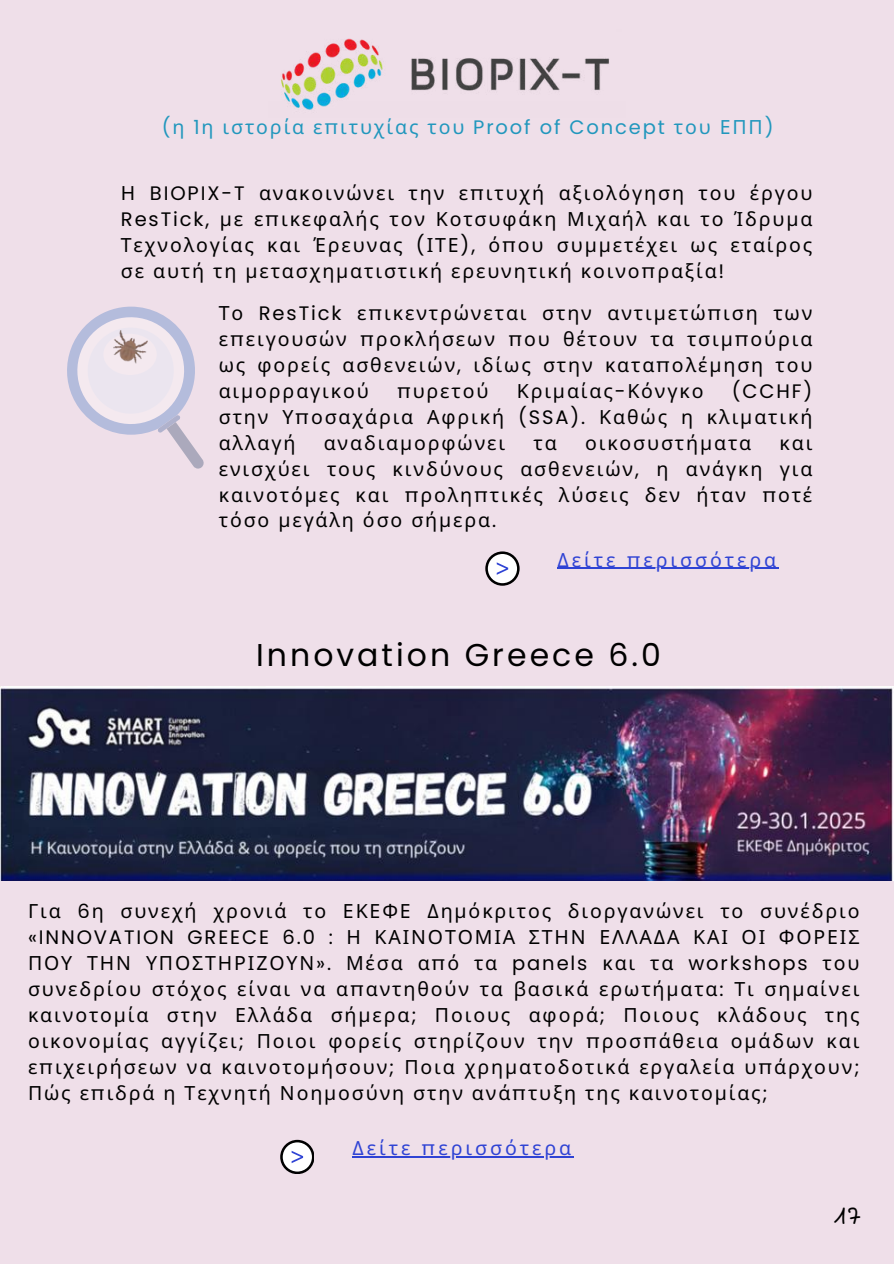
<style>
.page{position:relative;width:894px;height:1264px;background:#fff}
.page>*{position:absolute;margin:0;border:0;box-sizing:border-box;transform-origin:0 0}
.t1{font:31.5px "Poppins";letter-spacing:.095em;color:#000}
.t2{font:30px "Pecita";color:#000}
.t3{font:19.5px/25.8px "Noto Sans";letter-spacing:.095em;color:#000;text-align:justify}
.t4{font:19.5px "Noto Sans";letter-spacing:.095em;color:#2197bd}
.t5{font:19.5px "Noto Sans";letter-spacing:.15em;color:#2f43d4}
.t6{font:19.5px "Poppins";color:#000}
.s1{font-family:"Poppins"}
</style>
<div class="page">
<div style="left:0;top:0;width:893px;height:1263px;background:#efdfe9"></div>
<img style="left:281px;top:38px;width:329px;height:72px">
<div style="left:486px;top:552px;width:32px;height:32px;background:#fff;border-radius:50%"></div>
<div style="left:485px;top:551px;width:34px;height:34px;border:3px solid #000;border-radius:50%"></div>
<svg style="left:496px;top:562px;width:12px;height:13px"></svg>
<hr style="left:557px;top:568px;width:222px;height:1px;background:#2f43d4">
<svg style="left:67px;top:306px;width:136px;height:162px"></svg>
<div style="left:103px;top:334px;width:54px;height:41px;background:#f4e9ef;border-radius:50%"></div>
<img style="left:114px;top:330px;width:33px;height:34px">
<img style="left:0;top:686px;width:893px;height:194px">
<div style="left:281px;top:1141px;width:32px;height:31px;background:#fff;border-radius:50%"></div>
<div style="left:280px;top:1139px;width:34px;height:34px;border:3px solid #000;border-radius:50%"></div>
<svg style="left:291px;top:1150px;width:12px;height:13px"></svg>
<hr style="left:352px;top:1156px;width:222px;height:1px;background:#2f43d4">
<p class="t4" style="left:162px;top:113px;width:613px"><span class="s1">(</span>η <span class="s1">1</span>η ιστορία ε<span class="s1">π</span>ιτυχίας του <span class="s1">Proof of Concept</span> του ΕΠΠ<span class="s1">)</span></p>
<p class="t3" style="left:121px;top:179px;width:692px">Η <span class="s1">BIOPIX-T</span> ανακοινώνει την ε<span class="s1">π</span>ιτυχή αξιολόγηση του έργου <span class="s1">ResTick,</span> με ε<span class="s1">π</span>ικεφαλής τον Κοτσυφάκη Μιχαήλ και το Ίδρυμα Τεχνολογίας και Έρευνας <span class="s1">(</span>ΙΤΕ<span class="s1">),</span> ό<span class="s1">π</span>ου συμμετέχει ως εταίρος σε αυτή τη μετασχηματιστική ερευνητική κοινο<span class="s1">π</span>ραξία<span class="s1">!</span></p>
<p class="t3" style="left:219px;top:300px;width:595px">Το <span class="s1">ResTick</span> ε<span class="s1">π</span>ικεντρώνεται στην αντιμετώ<span class="s1">π</span>ιση των ε<span class="s1">π</span>ειγουσών <span class="s1">π</span>ροκλήσεων <span class="s1">π</span>ου θέτουν τα τσιμ<span class="s1">π</span>ούρια ως φορείς ασθενειών<span class="s1">,</span> ιδίως στην κατα<span class="s1">π</span>ολέμηση του αιμορραγικού</p>
<p class="t3" style="left:397px;top:377px;width:93px"><span class="s1">π</span>υρετού</p>
<p class="t3" style="left:516px;top:377px;width:188px">Κριμαίας<span class="s1">-</span>Κόνγκο</p>
<p class="t6" style="left:731px;top:377px;width:82px">(CCHF)</p>
<p class="t3" style="left:219px;top:403px;width:595px">στην Υ<span class="s1">π</span>οσαχάρια Αφρική <span class="s1">(SSA).</span> Καθώς η κλιματική αλλαγή</p>
<p class="t3" style="left:323px;top:429px;width:183px">αναδιαμορφώνει</p>
<p class="t3" style="left:533px;top:429px;width:25px">τα</p>
<p class="t3" style="left:585px;top:429px;width:168px">οικοσυστήματα</p>
<p class="t3" style="left:219px;top:429px;width:595px;text-indent:560px">και ενισχύει τους κινδύνους ασθενειών<span class="s1">,</span> η ανάγκη για καινοτόμες και <span class="s1">π</span>ρολη<span class="s1">π</span>τικές λύσεις δεν ήταν <span class="s1">π</span>οτέ τόσο μεγάλη όσο σήμερα<span class="s1">.</span></p>
<p class="t5" style="left:557px;top:546px;width:220px">Δείτε <span class="s1">π</span>ερισσότερα</p>
<h1 class="t1" style="left:256px;top:633px;width:406px">Innovation Greece 6.0</h1>
<p class="t3" style="left:28px;top:897px;width:832px">Για <span class="s1">6</span>η συνεχή χρονιά το ΕΚΕΦΕ Δημόκριτος διοργανώνει το συνέδριο <span class="s1">«INNOVATION GREECE 6.0 :</span> Η ΚΑΙΝΟΤΟΜΙΑ ΣΤΗΝ ΕΛΛΑΔΑ ΚΑΙ ΟΙ ΦΟΡΕΙΣ ΠΟΥ ΤΗΝ ΥΠΟΣΤΗΡΙΖΟΥΝ<span class="s1">».</span> Μέσα α<span class="s1">π</span>ό τα <span class="s1">panels</span> και τα <span class="s1">workshops</span> του συνεδρίου στόχος είναι να α<span class="s1">π</span>αντηθούν τα βασικά ερωτήματα<span class="s1">:</span> Τι σημαίνει καινοτομία στην Ελλάδα σήμερα<span class="s1">;</span> Ποιους αφορά<span class="s1">;</span> Ποιους κλάδους της οικονομίας αγγίζει<span class="s1">;</span> Ποιοι φορείς στηρίζουν την <span class="s1">π</span>ροσ<span class="s1">π</span>άθεια ομάδων και ε<span class="s1">π</span>ιχειρήσεων να καινοτομήσουν<span class="s1">;</span> Ποια χρηματοδοτικά εργαλεία υ<span class="s1">π</span>άρχουν<span class="s1">; </span>Πώς ε<span class="s1">π</span>ιδρά η Τεχνητή Νοημοσύνη στην ανά<span class="s1">π</span>τυξη της καινοτομίας<span class="s1">;</span></p>
<p class="t5" style="left:352px;top:1134px;width:220px">Δείτε <span class="s1">π</span>ερισσότερα</p>
<h2 class="t2" style="left:832px;top:1203px;width:30px">17</h2>
</div>
